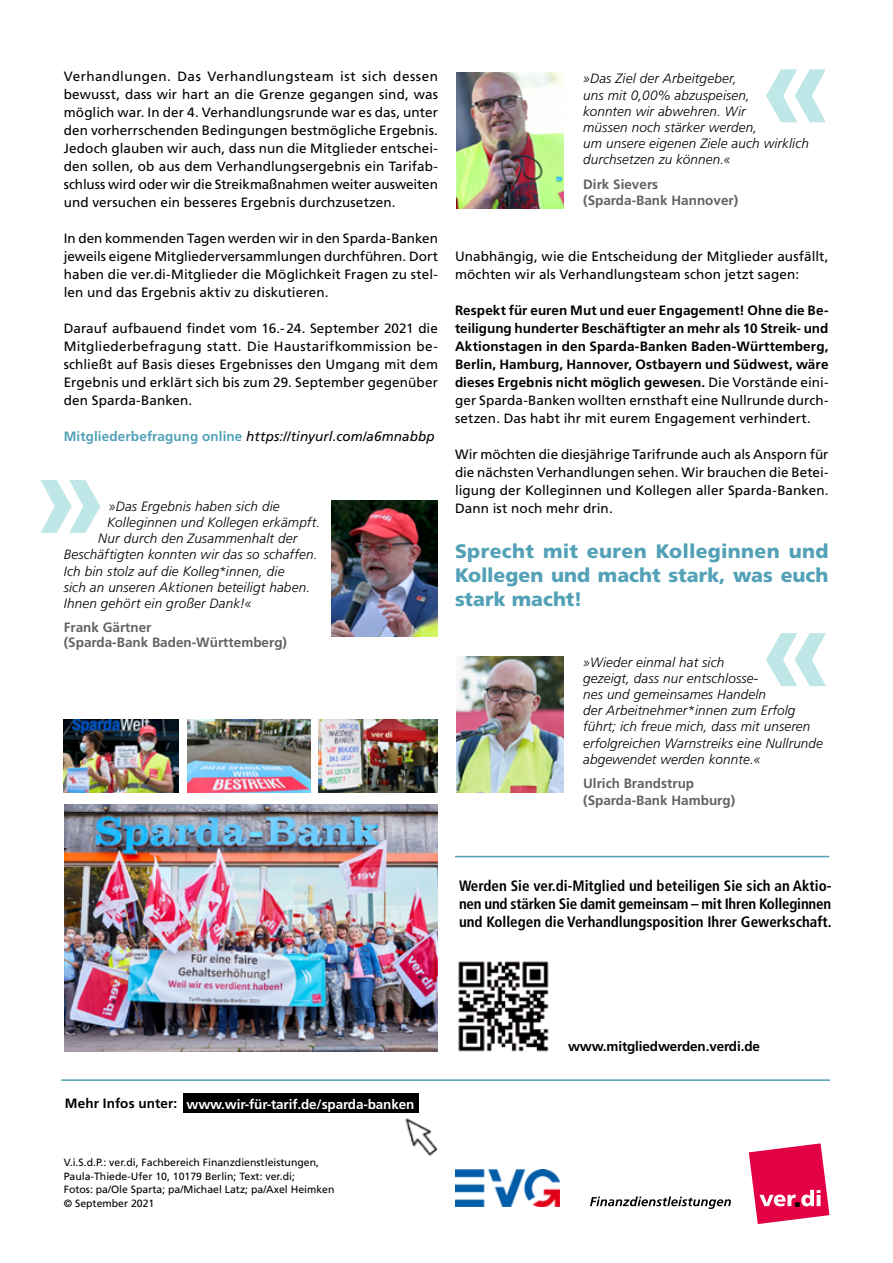
<style>
.page{position:relative;width:893px;height:1263px;background:#fff}
.page>*{position:absolute;margin:0;border:0;box-sizing:border-box;transform-origin:0 0}
.Normal_text{font:900 19.5px/24px "Frutiger";color:#52a1b7;text-align:justify}
.Normal_text-2{font:700 condensed 15px/18px "Frutiger";color:#000;text-align:justify}
.Normal_text-3{font:13.5px/18px "Frutiger";letter-spacing:.01em;color:#000;text-align:justify}
.Normal_text-4{font:italic 300 13.5px/16.2px "Frutiger";letter-spacing:.01em;color:#000}
.Normal_text-5{font:700 13.5px/18px "Frutiger";letter-spacing:.01em;color:#000;text-align:justify}
.Normal_text-6{font:700 13.5px "Frutiger";color:#616264}
.Normal_text-7{font:italic 13.5px "Frutiger";letter-spacing:.005em;color:#000}
.Text_Bold{font:700 13.5px "Frutiger";letter-spacing:-.01em;color:#fff}
.Text_Bold-2{font:700 13.5px "Frutiger";letter-spacing:-.01em;color:#000}
.Text_Bold-3{font:700 13.5px "Frutiger";letter-spacing:.01em;color:#000}
.Fussnote{font:10.5px "Frutiger";color:#000}
.s1{font-weight:700;font-style:normal;color:#52a1b7}
.s2{font-weight:400}
</style>
<div class="page">
<svg style="left:749px;top:1143px;width:80px;height:81px"></svg>
<svg style="left:590px;top:1196px;width:141px;height:13px"></svg>
<hr style="left:61px;top:1079px;width:769px;height:2px;background:#52a1b7">
<img style="left:458px;top:961px;width:91px;height:91px">
<hr style="left:455px;top:856px;width:374px;height:1px;background:#52a1b7">
<div style="left:183px;top:1094px;width:235px;height:19px;background:#000"></div>
<img style="left:405px;top:1094px;width:67px;height:80px">
<img style="left:456px;top:1170px;width:104px;height:36px">
<img style="left:457px;top:73px;width:106px;height:136px">
<svg style="left:766px;top:69px;width:60px;height:53px"></svg>
<svg style="left:766px;top:633px;width:60px;height:53px"></svg>
<img style="left:64px;top:804px;width:374px;height:247px">
<img style="left:187px;top:719px;width:123px;height:73px">
<img style="left:64px;top:719px;width:115px;height:73px">
<img style="left:319px;top:719px;width:119px;height:73px">
<img style="left:457px;top:656px;width:106px;height:136px">
<img style="left:332px;top:500px;width:106px;height:136px">
<svg style="left:40px;top:480px;width:61px;height:53px"></svg>
<p class="Normal_text-3" style="left:64px;top:67px;width:376px">Verhandlungen. Das Verhandlungsteam ist sich dessen bewusst, dass wir hart an die Grenze gegangen sind, was möglich war. In der 4. Verhandlungsrunde war es das, unter den vorherrschenden Bedingungen bestmögliche Ergebnis.<br>Jedoch glauben wir auch, dass nun die Mitglieder entschei&shy;den sollen, ob aus dem Verhandlungsergebnis ein Tarifab&shy;schluss wird oder wir die Streikmaßnahmen weiter ausweiten und versuchen ein besseres Ergebnis durchzusetzen.</p>
<p class="Normal_text-3" style="left:64px;top:229px;width:376px">In den kommenden Tagen werden wir in den Sparda-Banken jeweils eigene Mitgliederversammlungen durchführen. Dort haben die ver.di-Mitglieder die Möglichkeit Fragen zu stel&shy;len und das Ergebnis aktiv zu diskutieren.</p>
<p class="Normal_text-3" style="left:64px;top:319px;width:376px">Darauf aufbauend findet vom 16.-24. September 2021 die Mitgliederbefragung statt. Die Haustarifkommission be&shy;schließt auf Basis dieses Ergebnisses den Umgang mit dem Ergebnis und erklärt sich bis zum 29. September gegenüber den Sparda-Banken.</p>
<p class="Normal_text-7" style="left:64px;top:428px;width:372px"><span class="s1">Mitgliederbefragung online</span> https://tinyurl.com/a6mnabbp</p>
<p class="Normal_text-4" style="left:109px;top:498px;width:172px">»Das Ergebnis haben sich die</p>
<p class="Normal_text-4" style="left:107px;top:514px;width:214px">Kolleginnen und Kollegen erkämpft.</p>
<p class="Normal_text-4" style="left:98px;top:530px;width:200px">Nur durch den Zusammenhalt der</p>
<p class="Normal_text-4" style="left:64px;top:547px;width:255px">Beschäftigten konnten wir das so schaffen.</p>
<p class="Normal_text-4" style="left:64px;top:563px;width:222px">Ich bin stolz auf die Kolleg*innen, die</p>
<p class="Normal_text-4" style="left:64px;top:579px;width:248px">sich an unseren Aktionen beteiligt haben.</p>
<p class="Normal_text-4" style="left:64px;top:595px;width:189px">Ihnen gehört ein großer Dank!«</p>
<p class="Normal_text-6" style="left:64px;top:619px;width:89px">Frank Gärtner</p>
<p class="Normal_text-6" style="left:64px;top:634px;width:225px">(Sparda-Bank Baden-Württemberg)</p>
<p class="Normal_text-4" style="left:583px;top:70px;width:227px">»Das Ziel der Arbeitgeber,<br>uns mit 0,00% abzuspeisen,<br>konnten wir abwehren. Wir<br>müssen noch stärker werden,<br>um unsere eigenen Ziele auch wirklich durchsetzen zu können.«</p>
<p class="Normal_text-6" style="left:583px;top:176px;width:77px">Dirk Sievers</p>
<p class="Normal_text-6" style="left:583px;top:193px;width:157px">(Sparda-Bank Hannover)</p>
<p class="Normal_text-3" style="left:455px;top:247px;width:375px">Unabhängig, wie die Entscheidung der Mitglieder ausfällt, möchten wir als Verhandlungsteam schon jetzt sagen:</p>
<p class="Normal_text-5" style="left:455px;top:301px;width:375px">Respekt für euren Mut und euer Engagement! Ohne die Be&shy;teiligung hunderter Beschäftigter an mehr als 10 Streik- und Aktionstagen in den Sparda-Banken Baden-Württemberg, Berlin, Hamburg, Hannover, Ostbayern und Südwest, wäre dieses Ergebnis nicht möglich gewesen. <span class="s2">Die Vorstände eini&shy;ger Sparda-Banken wollten ernsthaft eine Nullrunde durch&shy;setzen. Das habt ihr mit eurem Engagement verhindert.</span></p>
<p class="Normal_text-3" style="left:455px;top:445px;width:375px">Wir möchten die diesjährige Tarifrunde auch als Ansporn für die nächsten Verhandlungen sehen. Wir brauchen die Betei&shy;ligung der Kolleginnen und Kollegen aller Sparda-Banken.<br>Dann ist noch mehr drin.</p>
<p class="Normal_text" style="left:455px;top:539px;width:375px">Sprecht mit euren Kolleginnen und Kollegen und macht stark, was euch stark macht!</p>
<p class="Normal_text-4" style="left:583px;top:654px;width:241px">»Wieder einmal hat sich<br>gezeigt, dass nur entschlosse-<br>nes und gemeinsames Handeln<br>der Arbeitnehmer*innen zum Erfolg führt; ich freue mich, dass mit unseren erfolgreichen Warnstreiks eine Nullrunde abgewendet werden konnte.«</p>
<p class="Normal_text-6" style="left:583px;top:776px;width:112px">Ulrich Brandstrup</p>
<p class="Normal_text-6" style="left:583px;top:792px;width:154px">(Sparda-Bank Hamburg)</p>
<p class="Normal_text-2" style="left:459px;top:876px;width:374px">Werden Sie ver.di-Mitglied und beteiligen Sie sich an Aktio&shy;nen und stärken Sie damit gemeinsam – mit Ihren Kolleginnen und Kollegen die Verhandlungsposition Ihrer Gewerkschaft.</p>
<p class="Text_Bold-3" style="left:65px;top:1096px;width:114px">Mehr Infos unter:</p>
<p class="Text_Bold" style="left:186px;top:1096px;width:229px">www.wir-für-tarif.de/sparda-banken</p>
<p class="Fussnote" style="left:64px;top:1156px;width:257px">V.i.S.d.P.: ver.di, Fachbereich Finanzdienstleistungen,</p>
<p class="Fussnote" style="left:64px;top:1170px;width:233px">Paula-Thiede-Ufer 10, 10179 Berlin; Text: ver.di;</p>
<p class="Fussnote" style="left:64px;top:1183px;width:272px">Fotos: pa/Ole Sparta; pa/Michael Latz; pa/Axel Heimken</p>
<p class="Fussnote" style="left:64px;top:1197px;width:92px">© September 2021</p>
<p class="Text_Bold-2" style="left:568px;top:1038px;width:193px">www.mitgliedwerden.verdi.de</p>
</div>
